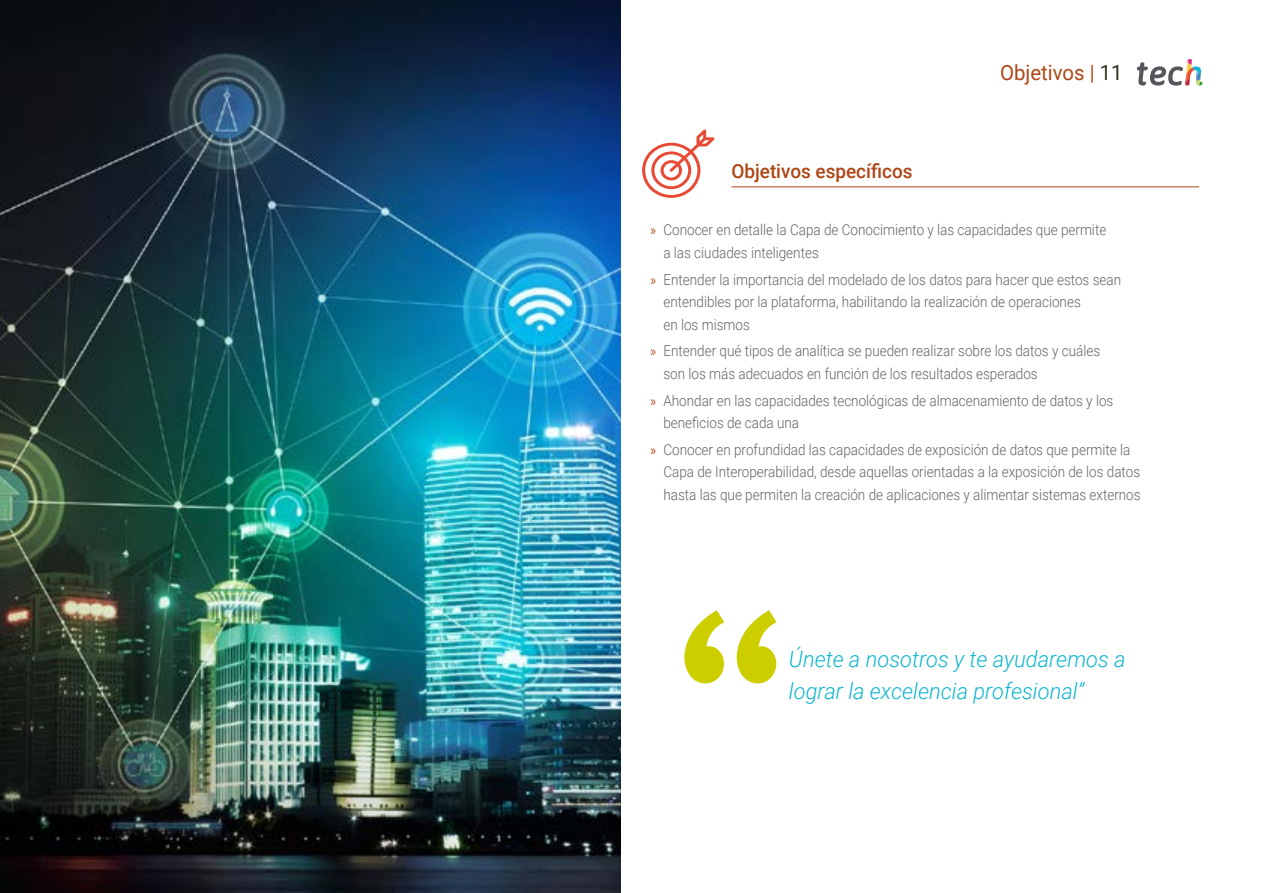
<style>
.page{position:relative;width:1263px;height:893px;background:#fff}
.page>*{position:absolute;margin:0;border:0;box-sizing:border-box;transform-origin:0 0}
.t1{font:italic 300 22.5px/31.5px "Roboto";color:#0fb6cf}
.t2{font:21px "Roboto";color:#ae4615}
.t3{font:500 19.5px "Roboto";color:#ae4615}
.t4{font:300 15px/22.5px "Roboto";color:#61646a;scale:.9 1}
.s1{color:#312e20}
.s2{font-family:"Myriad Pro";font-weight:400;color:#ae4615}
</style>
<div class="page">
<hr style="left:731px;top:186px;width:468px;height:1px;background:#ae4615">
<svg style="left:642px;top:129px;width:72px;height:69px"></svg>
<img style="left:0;top:0;width:621px;height:893px">
<svg style="left:1137px;top:59px;width:65px;height:27px"></svg>
<svg style="left:684px;top:610px;width:92px;height:73px"></svg>
<h3 class="t3" style="left:731px;top:158px;width:183px">Objetivos específicos</h3>
<h2 class="t2" style="left:1000px;top:57px;width:124px">Objetivos | <span class="s1">11</span></h2>
<p class="t4" style="left:663px;top:218px;width:494px;text-indent:-13px"><span class="s2">»</span> Conocer en detalle la Capa de Conocimiento y las capacidades que permite a las ciudades inteligentes</p>
<p class="t4" style="left:663px;top:268px;width:510px;text-indent:-13px"><span class="s2">»</span> Entender la importancia del modelado de los datos para hacer que estos sean entendibles por la plataforma, habilitando la realización de operaciones<br>en los mismos</p>
<p class="t4" style="left:663px;top:339px;width:487px;text-indent:-13px"><span class="s2">»</span> Entender qué tipos de analítica se pueden realizar sobre los datos y cuáles son los más adecuados en función de los resultados esperados</p>
<p class="t4" style="left:663px;top:389px;width:501px;text-indent:-13px"><span class="s2">»</span> Ahondar en las capacidades tecnológicas de almacenamiento de datos y los beneficios de cada una</p>
<p class="t4" style="left:663px;top:438px;width:532px;text-indent:-13px"><span class="s2">»</span> Conocer en profundidad las capacidades de exposición de datos que permite la<br>Capa de Interoperabilidad, desde aquellas orientadas a la exposición de los datos hasta las que permiten la creación de aplicaciones y alimentar sistemas externos</p>
<h1 class="t1" style="left:789px;top:643px;width:338px">Únete a nosotros y te ayudaremos a lograr la excelencia profesional”</h1>
</div>
